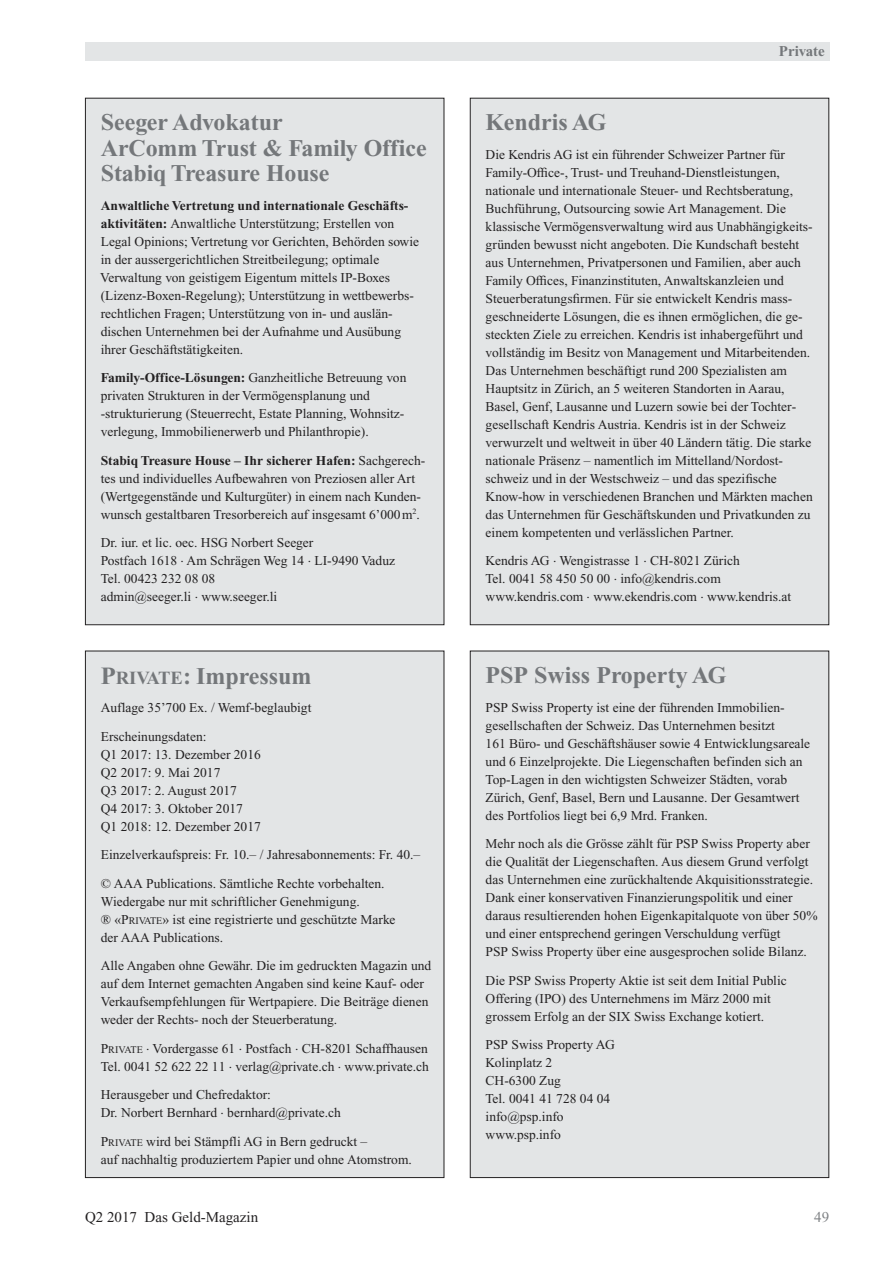
<style>
.page{position:relative;width:893px;height:1263px;background:#fff}
.page>*{position:absolute;margin:0;border:0;box-sizing:border-box;transform-origin:0 0}
.t1{font:700 24px/25.5px "Times New Roman PS Std";letter-spacing:-.005em;color:#74777a}
.t2{font:15px "Times New Roman PS Std";color:#232122}
.t3{font:700 15px "Times New Roman PS Std";color:#74777a}
.t4{font:15px "Times New Roman PS Std";color:#7f8285}
.t5{font:13.5px/18px "Times New Roman PS Std";color:#232122}
.s1{font-weight:700}
.s2{font-size:24.75px}
.s3{font-size:18.6px}
.s4{font-size:10.2px}
</style>
<div class="page">
<div style="left:85px;top:43px;width:744px;height:18px;background:#e3e5e6"></div>
<div style="left:471px;top:99px;width:357px;height:525px;background:#e3e5e6"></div>
<div style="left:86px;top:99px;width:358px;height:525px;background:#e3e5e6"></div>
<div style="left:471px;top:651px;width:357px;height:526px;background:#e3e5e6"></div>
<div style="left:86px;top:651px;width:358px;height:526px;background:#e3e5e6"></div>
<h1 class="t1" style="left:101px;top:112px;width:327px">Seeger Advokatur<br>ArComm Trust &amp; Family Office<br>Stabiq Treasure House</h1>
<p class="t5" style="left:100px;top:198px;width:321px"><span class="s1">Anwaltliche Vertretung und internationale Geschäfts - aktivitäten:</span> Anwaltliche Unterstützung; Erstellen von Legal Opinions; Vertretung vor Gerichten, Behörden sowie in der aussergerichtlichen Streitbeilegung; optimale Verwaltung von geistigem Eigentum mittels IP-Boxes (Lizenz-Boxen-Regelung); Unterstützung in wettbewerbs&shy;rechtlichen Fragen; Unterstützung von in- und auslän - dischen Unternehmen bei der Aufnahme und Ausübung ihrer Geschäftstätigkeiten.</p>
<p class="t5" style="left:101px;top:370px;width:307px"><span class="s1">Family-Office-Lösungen:</span> Ganzheitliche Betreuung von privaten Strukturen in der Vermögensplanung und -strukturierung (Steuerrecht, Estate Planning, Wohnsitz - verlegung, Immobilienerwerb und Philanthropie).</p>
<p class="t5" style="left:101px;top:453px;width:326px"><span class="s1">Stabiq Treasure House – Ihr sicherer Hafen:</span> Sachgerech&shy;tes und individuelles Aufbewahren von Preziosen aller Art (Wertgegenstände und Kulturgüter) in einem nach Kunden&shy;wunsch gestaltbaren Tresorbereich auf insgesamt 6’000m<sup>2</sup>.</p>
<p class="t5" style="left:101px;top:535px;width:296px">Dr. iur. et lic. oec. HSG Norbert Seeger<br>Postfach 1618 . Am Schrägen Weg 14 . LI-9490 Vaduz Tel. 00423 232 08 08<br>admin@seeger.li . www.seeger.li</p>
<h1 class="t1" style="left:101px;top:665px;width:212px"><span class="s2">P</span><span class="s3">RIVATE</span>: Impressum</h1>
<p class="t5" style="left:101px;top:695px;width:212px;line-height:28.5px">Auflage 35’700 Ex. / Wemf-beglaubigt<br>Erscheinungsdaten:</p>
<p class="t5" style="left:101px;top:746px;width:162px">Q1 2017: 13. Dezember 2016<br>Q2 2017: 9. Mai 2017<br>Q3 2017: 2. August 2017<br>Q4 2017: 3. Oktober 2017<br>Q1 2018: 12. Dezember 2017</p>
<p class="t5" style="left:101px;top:842px;width:321px;line-height:28.5px">Einzelverkaufspreis: Fr. 10.– / Jahresabonnements: Fr. 40.– © AAA Publications. Sämtliche Rechte vor behalten.</p>
<p class="t5" style="left:101px;top:893px;width:296px">Wiedergabe nur mit schriftlicher Genehmigung.<br>® «P<span class="s4">RIVATE</span>» ist eine registrierte und geschützte Marke der AAA Publications.</p>
<p class="t5" style="left:101px;top:958px;width:332px">Alle Angaben ohne Gewähr. Die im gedruckten Magazin und auf dem Internet gemachten Angaben sind keine Kauf- oder Verkaufs empfehlungen für Wert papiere. Die Beiträge dienen weder der Rechts- noch der Steuerberatung.</p>
<p class="t5" style="left:101px;top:1040px;width:330px">P<span class="s4">RIVATE</span> . Vordergasse 61 . Postfach . CH-8201 Schaffhausen<br>Tel. 0041 52 622 22 11 . verlag@private.ch . www.private.ch</p>
<p class="t5" style="left:101px;top:1087px;width:242px">Herausgeber und Chefredaktor:<br>Dr. Norbert Bernhard . bernhard@private.ch</p>
<p class="t5" style="left:101px;top:1133px;width:313px">P<span class="s4">RIVATE</span> wird bei Stämpfli AG in Bern gedruckt –<br>auf nachhaltig produziertem Papier und ohne Atomstrom.</p>
<p class="t3" style="left:779px;top:46px;width:48px">Private</p>
<h1 class="t1" style="left:486px;top:112px;width:122px">Kendris AG</h1>
<p class="t5" style="left:486px;top:147px;width:329px">Die Kendris AG ist ein führender Schweizer Partner für Family-Office-, Trust- und Treuhand-Dienstleistungen, nationale und internationale Steuer- und Rechtsberatung, Buchführung, Outsourcing sowie Art Management. Die klassische Vermögensverwaltung wird aus Unabhängigkeits&shy;gründen bewusst nicht angeboten. Die Kundschaft besteht aus Unternehmen, Privatpersonen und Familien, aber auch Family Offices, Finanzinstituten, Anwaltskanzleien und Steuerberatungsfirmen. Für sie entwickelt Kendris mass - geschneiderte Lösungen, die es ihnen ermöglichen, die ge&shy;steckten Ziele zu erreichen. Kendris ist inhabergeführt und vollständig im Besitz von Management und Mitarbeitenden.<br>Das Unternehmen beschäftigt rund 200 Spezialisten am Hauptsitz in Zürich, an 5 weiteren Standorten in Aarau, Basel, Genf, Lausanne und Luzern sowie bei der Tochter - gesellschaft Kendris Austria. Kendris ist in der Schweiz verwurzelt und weltweit in über 40 Ländern tätig. Die starke nationale Präsenz – namentlich im Mittelland/Nordost&shy;schweiz und in der Westschweiz – und das spezifische Know-how in verschiedenen Branchen und Märkten machen das Unternehmen für Geschäftskunden und Privatkunden zu einem kompetenten und verlässlichen Partner.</p>
<p class="t5" style="left:486px;top:553px;width:307px">Kendris AG . Wengistrasse 1 . CH-8021 Zürich<br>Tel. 0041 58 450 50 00 . info@kendris.com www.kendris.com . www.ekendris.com . www.kendris.at</p>
<h1 class="t1" style="left:486px;top:665px;width:242px">PSP Swiss Property AG</h1>
<p class="t5" style="left:486px;top:699px;width:326px">PSP Swiss Property ist eine der führenden Immobilien - gesellschaften der Schweiz. Das Unternehmen besitzt<br>161 Büro- und Geschäftshäuser sowie 4 Entwicklungsareale und 6 Einzelprojekte. Die Liegenschaften befinden sich an Top-Lagen in den wichtigsten Schweizer Städten, vorab Zürich, Genf, Basel, Bern und Lausanne. Der Gesamtwert des Portfolios liegt bei 6,9 Mrd. Franken.</p>
<p class="t5" style="left:486px;top:836px;width:333px">Mehr noch als die Grösse zählt für PSP Swiss Property aber die Qualität der Liegenschaften. Aus diesem Grund verfolgt das Unternehmen eine zurückhaltende Akquisitionsstrategie.<br>Dank einer konservativen Finanzierungspolitik und einer daraus resultierenden hohen Eigenkapitalquote von über 50% und einer entsprechend geringen Verschuldung verfügt<br>PSP Swiss Property über eine ausgesprochen solide Bilanz.</p>
<p class="t5" style="left:486px;top:972px;width:303px">Die PSP Swiss Property Aktie ist seit dem Initial Public<br>Offering (IPO) des Unternehmens im März 2000 mit grossem Erfolg an der SIX Swiss Exchange kotiert.</p>
<p class="t5" style="left:486px;top:1037px;width:131px">PSP Swiss Property AG<br>Kolinplatz 2<br>CH-6300 Zug<br>Tel. 0041 41 728 04 04 info@psp.info www.psp.info</p>
<p class="t2" style="left:85px;top:1212px;width:175px">Q2 2017 Das Geld-Magazin</p>
<p class="t4" style="left:814px;top:1212px;width:16px">49</p>
</div>
